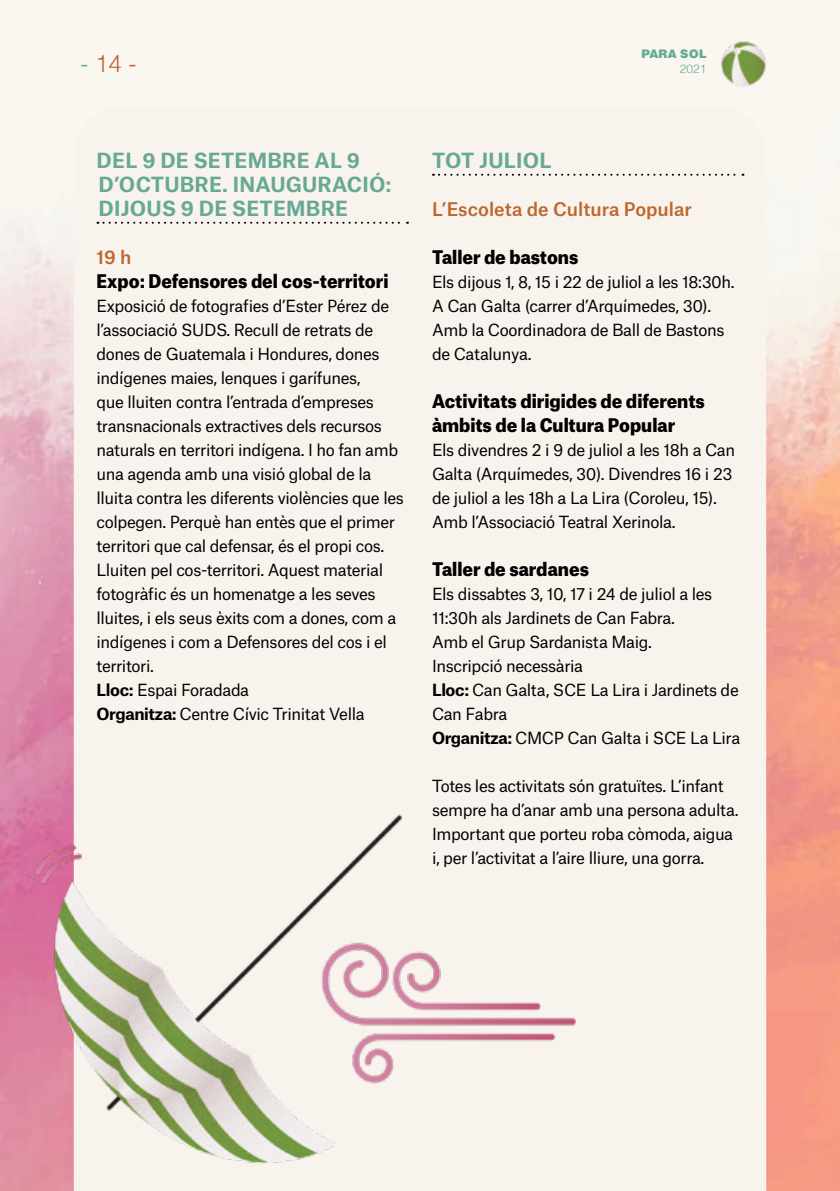
<style>
.page{position:relative;width:840px;height:1191px;background:#fff}
.page>*{position:absolute;margin:0;border:0;box-sizing:border-box;transform-origin:0 0}
.t1{font:300 24px "Helvetica";color:#be672f}
.t2{font:700 20px/24px "Atlas Grotesk";letter-spacing:.01em;color:#67a994}
.t3{font:900 18px/24px "Atlas Grotesk";color:#000;scale:.94 1}
.t4{font:500 18px "Atlas Grotesk";color:#be672f}
.t5{font:16px/24px "Atlas Grotesk";letter-spacing:-.025em;color:#000}
.t6{font:900 12px "Helvetica BQ";letter-spacing:.02em;color:#67a994}
.t7{font:300 12px "Helvetica";color:#67a994}
.s1{color:#67a994}
.s2{font-weight:700}
</style>
<div class="page">
<img style="left:0;top:0;width:839px;height:1191px">
<div style="left:74px;top:106px;width:691px;height:1085px;background:#f8f4ed"></div>
<img style="left:699px;top:19px;width:88px;height:88px">
<svg style="left:97px;top:222px;width:311px;height:2px"></svg>
<svg style="left:433px;top:174px;width:310px;height:2px"></svg>
<img style="left:8px;top:683px;width:610px;height:508px">
<h1 class="t1" style="left:80px;top:43px;width:58px"><span class="s1">-</span> 14 -</h1>
<p class="t6" style="left:641px;top:47px;width:67px">PARA SOL</p>
<p class="t7" style="left:679px;top:58px;width:28px">2021</p>
<p class="t2" style="left:96px;top:146px;width:296px">DEL 9 DE SETEMBRE AL 9<br>D’OCTUBRE. INAUGURACIÓ:<br>DIJOUS 9 DE SETEMBRE</p>
<p class="t4" style="left:96px;top:242px;width:37px">19 h</p>
<p class="t3" style="left:96px;top:267px;width:312px">Expo: Defensores del cos-territori</p>
<p class="t5" style="left:96px;top:292px;width:309px">Exposició de fotografies d’Ester Pérez de l’associació SUDS. Recull de retrats de dones de Guatemala i Hondures, dones indígenes maies, lenques i garífunes,<br>que lluiten contra l’entrada d’empreses transnacionals extractives dels recursos naturals en territori indígena. I ho fan amb una agenda amb una visió global de la lluita contra les diferents violències que les colpegen. Perquè han entès que el primer territori que cal defensar, és el propi cos.<br>Lluiten pel cos-territori. Aquest material fotogràfic és un homenatge a les seves lluites, i els seus èxits com a dones, com a indígenes i com a Defensores del cos i el territori.<br><span class="s2">Lloc:</span> Espai Foradada<br><span class="s2">Organitza:</span> Centre Cívic Trinitat Vella</p>
<p class="t2" style="left:432px;top:146px;width:121px">TOT JULIOL</p>
<p class="t4" style="left:432px;top:194px;width:261px">L’Escoleta de Cultura Popular</p>
<p class="t3" style="left:432px;top:243px;width:157px">Taller de bastons</p>
<p class="t5" style="left:432px;top:268px;width:304px">Els dijous 1, 8, 15 i 22 de juliol a les 18:30h.<br>A Can Galta (carrer d’Arquímedes, 30).<br>Amb la Coordinadora de Ball de Bastons de Catalunya.</p>
<p class="t3" style="left:432px;top:387px;width:291px">Activitats dirigides de diferents àmbits de la Cultura Popular</p>
<p class="t5" style="left:432px;top:436px;width:304px">Els divendres 2 i 9 de juliol a les 18h a Can Galta (Arquímedes, 30). Divendres 16 i 23 de juliol a les 18h a La Lira (Coroleu, 15).<br>Amb l’Associació Teatral Xerinola.</p>
<p class="t3" style="left:432px;top:555px;width:168px">Taller de sardanes</p>
<p class="t5" style="left:432px;top:580px;width:309px">Els dissabtes 3, 10, 17 i 24 de juliol a les<br>11:30h als Jardinets de Can Fabra.<br>Amb el Grup Sardanista Maig.<br>Inscripció necessària<br><span class="s2">Lloc:</span> Can Galta, SCE La Lira i Jardinets de<br>Can Fabra<br><span class="s2">Organitza:</span> CMCP Can Galta i SCE La Lira</p>
<p class="t5" style="left:432px;top:772px;width:308px">Totes les activitats són gratuïtes. L’infant sempre ha d’anar amb una persona adulta.<br>Important que porteu roba còmoda, aigua i, per l’activitat a l’aire lliure, una gorra.</p>
</div>
